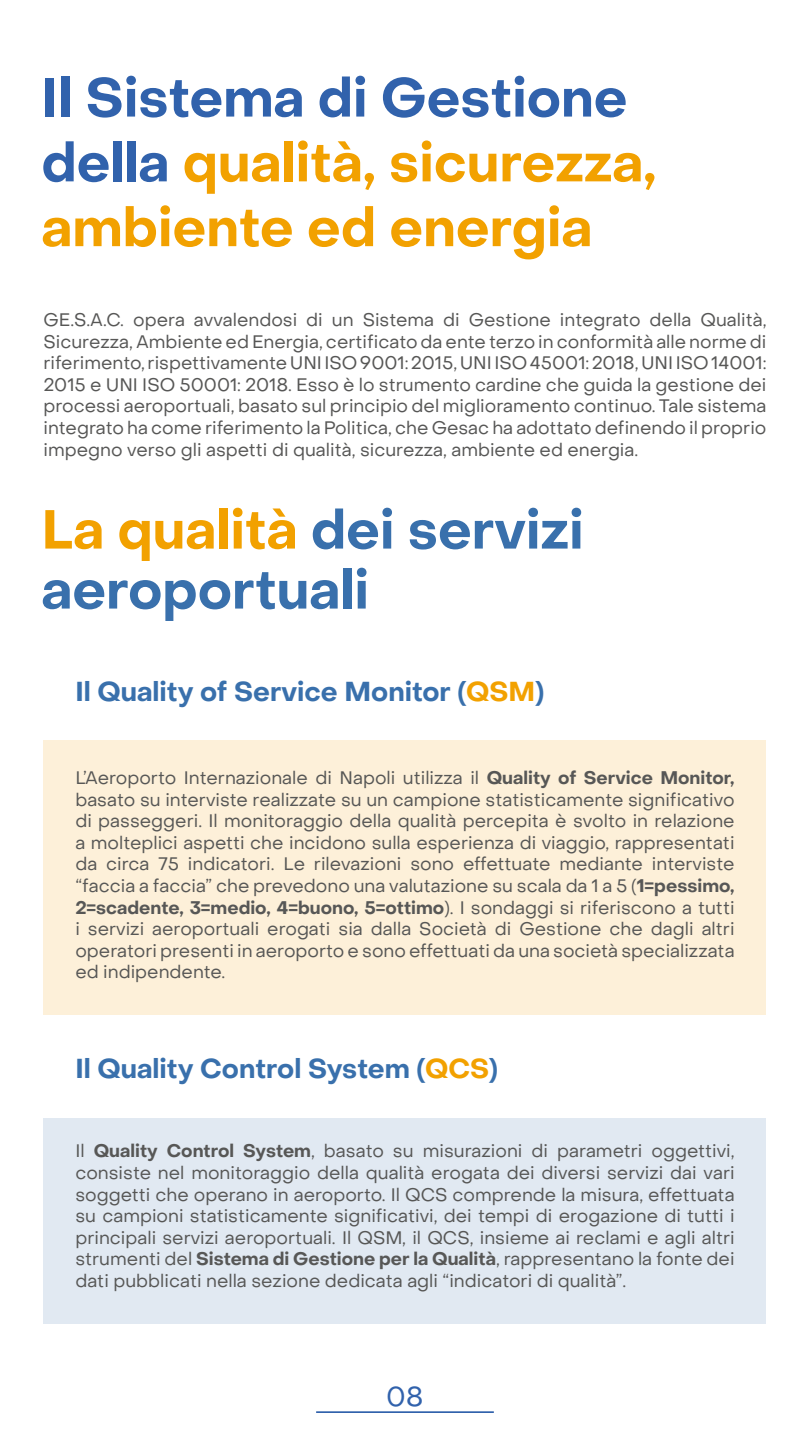
<style>
.page{position:relative;width:810px;height:1440px;background:#fff}
.page>*{position:absolute;margin:0;border:0;box-sizing:border-box;transform-origin:0 0}
.t1{font:700 54px/64.8px "Object Sans";color:#f2a100}
.t2{font:700 54px/60px "Object Sans";color:#3970ac}
.t3{font:700 27px "Object Sans";color:#3970ac}
.t4{font:27px "Object Sans";color:#3162ac}
.t5{font:18px/21.6px "Object Sans";color:#575756;text-align:justify}
.s1{color:#3162ac}
.s2{color:#f2a100}
.s3{font-weight:700}
</style>
<div class="page">
<hr style="left:316px;top:1411px;width:178px;height:2px;background:#3162ac">
<div style="left:44px;top:740px;width:722px;height:275px;background:#fdf0d9"></div>
<div style="left:44px;top:1118px;width:722px;height:205px;background:#e1e9f2"></div>
<h1 class="t1" style="left:41px;top:66px;width:616px"><span class="s1">Il Sistema di Gestione della</span> qualità, sicurezza, ambiente ed energia</h1>
<p class="t5" style="left:44px;top:309px;width:725px">GE.S.A.C. opera avvalendosi di un Sistema di Gestione integrato della Qualità, Sicurezza, Ambiente ed Energia, certificato da ente terzo in conformità alle norme di riferimento, rispettivamente UNI ISO 9001: 2015, UNI ISO 45001: 2018, UNI ISO 14001:<br>2015 e UNI ISO 50001: 2018. Esso è lo strumento cardine che guida la gestione dei processi aeroportuali, basato sul principio del miglioramento continuo. Tale sistema integrato ha come riferimento la Politica, che Gesac ha adottato definendo il proprio impegno verso gli aspetti di qualità, sicurezza, ambiente ed energia.</p>
<h1 class="t2" style="left:41px;top:501px;width:544px"><span class="s2">La qualità</span> dei servizi aeroportuali</h1>
<h2 class="t3" style="left:75px;top:675px;width:471px">Il Quality of Service Monitor (<span class="s2">QSM</span>)</h2>
<p class="t5" style="left:75px;top:767px;width:661px">L’Aeroporto Internazionale di Napoli utilizza il <span class="s3">Quality of Service Monitor, </span>basato su interviste realizzate su un campione statisticamente significativo di passeggeri. Il monitoraggio della qualità percepita è svolto in relazione a molteplici aspetti che incidono sulla esperienza di viaggio, rappresentati da circa 75 indicatori. Le rilevazioni sono effettuate mediante interviste “faccia a faccia” che prevedono una valutazione su scala da 1 a 5 (<span class="s3">1=pessimo, 2=scadente, 3=medio, 4=buono, 5=ottimo</span>). I sondaggi si riferiscono a tutti i servizi aeroportuali erogati sia dalla Società di Gestione che dagli altri operatori presenti in aeroporto e sono effettuati da una società specializzata ed indipendente.</p>
<h2 class="t3" style="left:75px;top:1052px;width:424px">Il Quality Control System (<span class="s2">QCS</span>)</h2>
<p class="t5" style="left:75px;top:1140px;width:661px">Il <span class="s3">Quality Control System</span>, basato su misurazioni di parametri oggettivi, consiste nel monitoraggio della qualità erogata dei diversi servizi dai vari soggetti che operano in aeroporto. Il QCS comprende la misura, effettuata su campioni statisticamente significativi, dei tempi di erogazione di tutti i principali servizi aeroportuali. Il QSM, il QCS, insieme ai reclami e agli altri strumenti del <span class="s3">Sistema di Gestione per la Qualità</span>, rappresentano la fonte dei dati pubblicati nella sezione dedicata agli “indicatori di qualità”.</p>
<h2 class="t4" style="left:386px;top:1380px;width:39px">08</h2>
</div>
